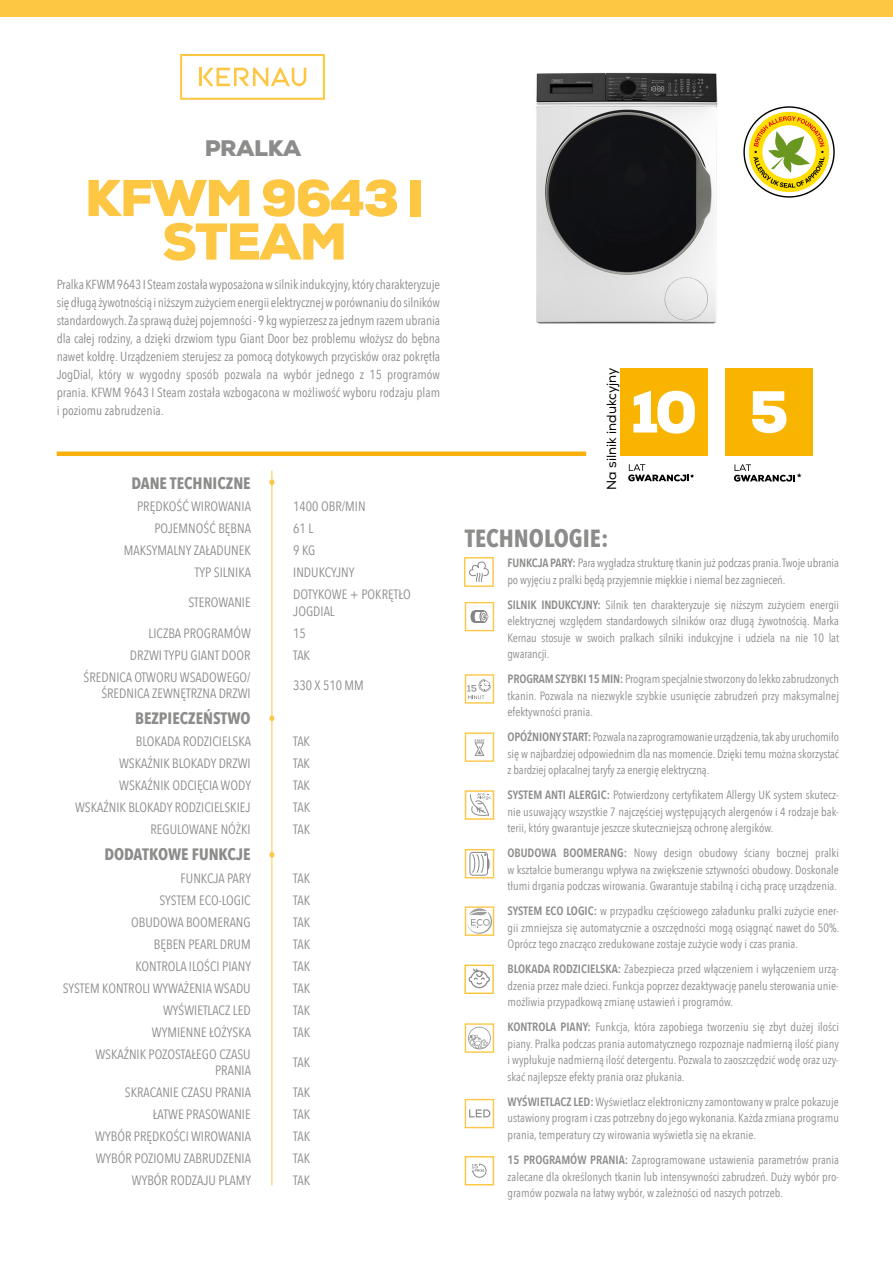
<style>
.page{position:relative;width:893px;height:1263px;background:#fff}
.page>*{position:absolute;margin:0;border:0;box-sizing:border-box;transform-origin:0 0}
.t1{font:900 51.6px/43.5px "Nexa";letter-spacing:-.025em;color:#fdc643;text-align:center}
.t2{font:700 24.75px "Avenir Next Condensed";color:#8c8c8b}
.t3{font:900 22.5px "Nexa";letter-spacing:-.015em;color:#8c8c8b}
.t4{font:700 16.5px "Avenir Next Condensed";color:#8c8c8b}
.t5{font:13.5px/16.2px "Avenir Next Condensed";color:#8c8c8b;text-align:right}
.t6{font:13.2px/18px "Avenir Next Condensed";color:#8c8c8b;text-align:justify}
.t7{font:13.2px "Nexa";color:#000}
.t8{font:12px/16.5px "Avenir Next Condensed";color:#8c8c8b;text-align:justify}
.t9{font:900 9px "Avenir LT Std";color:#000}
.s1{font-weight:600}
</style>
<div class="page">
<div style="left:725px;top:368px;width:88px;height:88px;background:#f9b400"></div>
<svg style="left:734px;top:464px;width:61px;height:18px"></svg>
<svg style="left:752px;top:391px;width:34px;height:42px"></svg>
<div style="left:620px;top:368px;width:87px;height:88px;background:#f9b400"></div>
<svg style="left:628px;top:464px;width:66px;height:17px"></svg>
<svg style="left:633px;top:391px;width:62px;height:43px"></svg>
<div style="left:0;top:0;width:893px;height:16px;background:#fdc643"></div>
<hr style="left:272px;top:470px;width:1px;height:715px;background:#fdc643">
<svg style="left:269px;top:715px;width:5px;height:6px"></svg>
<svg style="left:269px;top:479px;width:5px;height:6px"></svg>
<svg style="left:269px;top:852px;width:5px;height:6px"></svg>
<div style="left:57px;top:451px;width:529px;height:5px;background:#f9b009"></div>
<img style="left:536px;top:72px;width:182px;height:252px">
<svg style="left:180px;top:54px;width:145px;height:46px"></svg>
<svg style="left:464px;top:965px;width:30px;height:29px"></svg>
<svg style="left:465px;top:674px;width:29px;height:29px"></svg>
<svg style="left:465px;top:732px;width:29px;height:30px"></svg>
<svg style="left:465px;top:790px;width:29px;height:30px"></svg>
<svg style="left:465px;top:849px;width:29px;height:29px"></svg>
<svg style="left:465px;top:906px;width:29px;height:30px"></svg>
<svg style="left:465px;top:1023px;width:29px;height:30px"></svg>
<svg style="left:743px;top:106px;width:92px;height:92px"></svg>
<div style="left:745px;top:108px;width:88px;height:88px;background:#fff;border-radius:50%"></div>
<svg style="left:749px;top:112px;width:80px;height:80px"></svg>
<svg style="left:465px;top:602px;width:29px;height:29px"></svg>
<svg style="left:465px;top:1099px;width:29px;height:29px"></svg>
<svg style="left:465px;top:1156px;width:29px;height:29px"></svg>
<svg style="left:464px;top:557px;width:30px;height:30px"></svg>
<h3 class="t3" style="left:205px;top:134px;width:98px">PRALKA</h3>
<h1 class="t1" style="left:85px;top:177px;width:341px">KFWM 9643 I<br>STEAM</h1>
<p class="t6" style="left:57px;top:275px;width:385px">Pralka KFWM 9643 I Steam została wyposażona w silnik indukcyjny, który charakteryzuje się długą żywotnością i niższym zużyciem energii elektrycznej w porównaniu do silników standardowych. Za sprawą dużej pojemności - 9 kg wypierzesz za jednym razem ubrania dla całej rodziny, a dzięki drzwiom typu Giant Door bez problemu włożysz do bębna nawet kołdrę. Urządzeniem sterujesz za pomocą dotykowych przycisków oraz pokrętła JogDial, który w wygodny sposób pozwala na wybór jednego z 15 programów prania. KFWM 9643 I Steam została wzbogacona w możliwość wyboru rodzaju plam i poziomu zabrudzenia.</p>
<h3 class="t4" style="left:131px;top:473px;width:121px">DANE TECHNICZNE</h3>
<p class="t5" style="left:137px;top:498px;width:115px">PRĘDKOŚĆ WIROWANIA</p>
<p class="t5" style="left:293px;top:498px;width:74px">1400 OBR/MIN</p>
<p class="t5" style="left:154px;top:520px;width:98px">POJEMNOŚĆ BĘBNA</p>
<p class="t5" style="left:293px;top:520px;width:22px">61 L</p>
<p class="t5" style="left:124px;top:542px;width:129px">MAKSYMALNY ZAŁADUNEK</p>
<p class="t5" style="left:293px;top:542px;width:24px">9 KG</p>
<p class="t5" style="left:195px;top:564px;width:58px">TYP SILNIKA</p>
<p class="t5" style="left:293px;top:564px;width:63px">INDUKCYJNY</p>
<p class="t5" style="left:188px;top:594px;width:64px">STEROWANIE</p>
<p class="t5" style="left:293px;top:586px;width:119px;text-align:left">DOTYKOWE + POKRĘTŁO<br>JOGDIAL</p>
<p class="t5" style="left:149px;top:624px;width:104px">LICZBA PROGRAMÓW</p>
<p class="t5" style="left:293px;top:624px;width:14px">15</p>
<p class="t5" style="left:130px;top:646px;width:122px">DRZWI TYPU GIANT DOOR</p>
<p class="t5" style="left:293px;top:646px;width:18px">TAK</p>
<p class="t5" style="left:84px;top:668px;width:169px">ŚREDNICA OTWORU WSADOWEGO/<br>ŚREDNICA ZEWNĘTRZNA DRZWI</p>
<p class="t5" style="left:293px;top:676px;width:72px">330 X 510 MM</p>
<h3 class="t4" style="left:135px;top:708px;width:117px">BEZPIECZEŃSTWO</h3>
<p class="t5" style="left:136px;top:733px;width:116px">BLOKADA RODZICIELSKA</p>
<p class="t5" style="left:293px;top:733px;width:18px">TAK</p>
<p class="t5" style="left:119px;top:755px;width:133px">WSKAŹNIK BLOKADY DRZWI</p>
<p class="t5" style="left:293px;top:755px;width:18px">TAK</p>
<p class="t5" style="left:119px;top:777px;width:133px">WSKAŹNIK ODCIĘCIA WODY</p>
<p class="t5" style="left:293px;top:777px;width:18px">TAK</p>
<p class="t5" style="left:75px;top:799px;width:177px">WSKAŹNIK BLOKADY RODZICIELSKIEJ</p>
<p class="t5" style="left:293px;top:799px;width:19px">TAK</p>
<p class="t5" style="left:150px;top:821px;width:102px">REGULOWANE NÓŻKI</p>
<p class="t5" style="left:293px;top:821px;width:19px">TAK</p>
<h3 class="t4" style="left:104px;top:844px;width:148px">DODATKOWE FUNKCJE</h3>
<p class="t5" style="left:181px;top:869px;width:72px">FUNKCJA PARY</p>
<p class="t5" style="left:293px;top:869px;width:19px">TAK</p>
<p class="t5" style="left:160px;top:891px;width:93px">SYSTEM ECO-LOGIC</p>
<p class="t5" style="left:293px;top:891px;width:19px">TAK</p>
<p class="t5" style="left:131px;top:913px;width:121px">OBUDOWA BOOMERANG</p>
<p class="t5" style="left:293px;top:913px;width:19px">TAK</p>
<p class="t5" style="left:154px;top:935px;width:98px">BĘBEN PEARL DRUM</p>
<p class="t5" style="left:293px;top:935px;width:19px">TAK</p>
<p class="t5" style="left:136px;top:957px;width:117px">KONTROLA ILOŚCI PIANY</p>
<p class="t5" style="left:293px;top:957px;width:19px">TAK</p>
<p class="t5" style="left:63px;top:979px;width:189px">SYSTEM KONTROLI WYWAŻENIA WSADU</p>
<p class="t5" style="left:293px;top:979px;width:19px">TAK</p>
<p class="t5" style="left:163px;top:1001px;width:89px">WYŚWIETLACZ LED</p>
<p class="t5" style="left:293px;top:1001px;width:19px">TAK</p>
<p class="t5" style="left:152px;top:1023px;width:100px">WYMIENNE ŁOŻYSKA</p>
<p class="t5" style="left:293px;top:1023px;width:19px">TAK</p>
<p class="t5" style="left:95px;top:1045px;width:157px">WSKAŹNIK POZOSTAŁEGO CZASU<br>PRANIA</p>
<p class="t5" style="left:293px;top:1053px;width:19px">TAK</p>
<p class="t5" style="left:125px;top:1084px;width:128px">SKRACANIE CZASU PRANIA</p>
<p class="t5" style="left:293px;top:1084px;width:19px">TAK</p>
<p class="t5" style="left:153px;top:1106px;width:99px">ŁATWE PRASOWANIE</p>
<p class="t5" style="left:293px;top:1106px;width:19px">TAK</p>
<p class="t5" style="left:95px;top:1128px;width:157px">WYBÓR PRĘDKOŚCI WIROWANIA</p>
<p class="t5" style="left:293px;top:1128px;width:19px">TAK</p>
<p class="t5" style="left:96px;top:1150px;width:157px">WYBÓR POZIOMU ZABRUDZENIA</p>
<p class="t5" style="left:293px;top:1150px;width:19px">TAK</p>
<p class="t5" style="left:132px;top:1172px;width:121px">WYBÓR RODZAJU PLAMY</p>
<p class="t5" style="left:293px;top:1172px;width:19px">TAK</p>
<p class="t7" style="left:604px;top:490px;width:123px;rotate:-90deg">Na silnik indukcyjny</p>
<h2 class="t2" style="left:465px;top:523px;width:145px">TECHNOLOGIE:</h2>
<p class="t9" style="left:797px;top:472px;width:6px">*</p>
<p class="t8" style="left:507px;top:554px;width:333px"><span class="s1">FUNKCJA PARY:</span> Para wygładza strukturę tkanin już podczas prania. Twoje ubrania po wyjęciu z pralki będą przyjemnie miękkie i niemal bez zagnieceń.</p>
<p class="t8" style="left:507px;top:596px;width:333px"><span class="s1">SILNIK INDUKCYJNY:</span> Silnik ten charakteryzuje się niższym zużyciem energii elektrycznej względem standardowych silników oraz długą żywotnością. Marka Kernau stosuje w swoich pralkach silniki indukcyjne i udziela na nie 10 lat gwarancji.</p>
<p class="t8" style="left:507px;top:670px;width:333px"><span class="s1">PROGRAM SZYBKI 15 MIN:</span> Program specjalnie stworzony do lekko zabrudzonych tkanin. Pozwala na niezwykle szybkie usunięcie zabrudzeń przy maksymalnej efektywności prania.</p>
<p class="t8" style="left:507px;top:728px;width:333px"><span class="s1">OPÓŹNIONY START:</span> Pozwala na zaprogramowanie urządzenia, tak aby uruchomiło się w najbardziej odpowiednim dla nas momencie. Dzięki temu można skorzystać z bardziej opłacalnej taryfy za energię elektryczną.</p>
<p class="t8" style="left:507px;top:786px;width:333px"><span class="s1">SYSTEM ANTI ALERGIC:</span> Potwierdzony certyfikatem Allergy UK system skutecz&shy;nie usuwający wszystkie 7 najczęściej występujących alergenów i 4 rodzaje bak&shy;terii, który gwarantuje jeszcze skuteczniejszą ochronę alergików.</p>
<p class="t8" style="left:507px;top:844px;width:333px"><span class="s1">OBUDOWA BOOMERANG:</span> Nowy design obudowy ściany bocznej pralki w kształcie bumerangu wpływa na zwiększenie sztywności obudowy. Doskonale tłumi drgania podczas wirowania. Gwarantuje stabilną i cichą pracę urządzenia.</p>
<p class="t8" style="left:507px;top:902px;width:333px"><span class="s1">SYSTEM ECO LOGIC:</span> w przypadku częściowego załadunku pralki zużycie ener&shy;gii zmniejsza się automatycznie a oszczędności mogą osiągnąć nawet do 50%.<br>Oprócz tego znacząco zredukowane zostaje zużycie wody i czas prania.</p>
<p class="t8" style="left:507px;top:960px;width:333px"><span class="s1">BLOKADA RODZICIELSKA:</span> Zabezpiecza przed włączeniem i wyłączeniem urzą&shy;dzenia przez małe dzieci. Funkcja poprzez dezaktywację panelu sterowania unie&shy;możliwia przypadkową zmianę ustawień i programów.</p>
<p class="t8" style="left:507px;top:1018px;width:333px"><span class="s1">KONTROLA PIANY:</span> Funkcja, która zapobiega tworzeniu się zbyt dużej ilości piany. Pralka podczas prania automatycznego rozpoznaje nadmierną ilość piany i wypłukuje nadmierną ilość detergentu. Pozwala to zaoszczędzić wodę oraz uzy&shy;skać najlepsze efekty prania oraz płukania.</p>
<p class="t8" style="left:507px;top:1093px;width:333px"><span class="s1">WYŚWIETLACZ LED:</span> Wyświetlacz elektroniczny zamontowany w pralce pokazuje ustawiony program i czas potrzebny do jego wykonania. Każda zmiana programu prania, temperatury czy wirowania wyświetla się na ekranie.</p>
<p class="t8" style="left:507px;top:1151px;width:333px"><span class="s1">15 PROGRAMÓW PRANIA:</span> Zaprogramowane ustawienia parametrów prania zalecane dla określonych tkanin lub intensywności zabrudzeń. Duży wybór pro&shy;gramów pozwala na łatwy wybór, w zależności od naszych potrzeb.</p>
</div>
